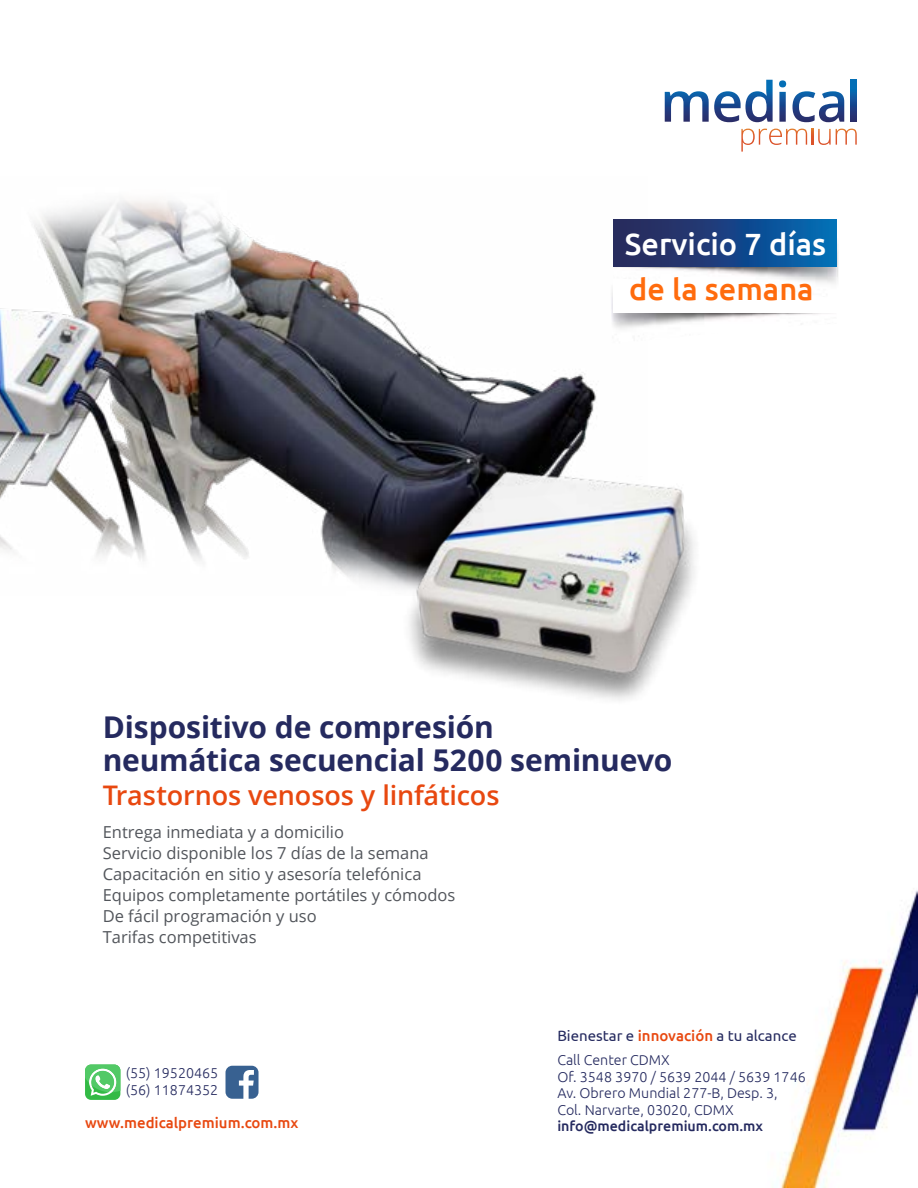
<style>
.page{position:relative;width:918px;height:1188px;background:#fff}
.page>*{position:absolute;margin:0;border:0;box-sizing:border-box;transform-origin:0 0}
.t1{font:500 30.75px "Ubuntu";color:#fff}
.t2{font:500 30.75px "Ubuntu";color:#ff6b0d}
.t3{font:700 30px/33px "Open Sans";letter-spacing:-.005em;color:#252a5f}
.t4{font:600 27px "Open Sans";letter-spacing:-.005em;color:#e84810}
.t5{font:16.5px/21px "Open Sans";color:#52555b}
.t6{font:15px "Ubuntu";color:#252a5f}
.t7{font:500 15px "Ubuntu";color:#e84810}
.t8{font:300 14.25px/16.5px "Ubuntu";color:#252a5f}
.t9{font:500 14.25px "Ubuntu";color:#252a5f}
.s1{font-weight:500;color:#e84810}
</style>
<div class="page">
<img style="left:85px;top:79px;width:833px;height:1109px">
<div style="left:85px;top:1065px;width:35px;height:35px;background:#33ba45;border-radius:6px"></div>
<svg style="left:85px;top:1065px;width:35px;height:31px"></svg>
<svg style="left:226px;top:1066px;width:33px;height:33px"></svg>
<svg style="left:665px;top:80px;width:108px;height:42px"></svg>
<svg style="left:779px;top:80px;width:7px;height:42px"></svg>
<svg style="left:792px;top:91px;width:52px;height:31px"></svg>
<svg style="left:850px;top:80px;width:7px;height:42px"></svg>
<svg style="left:741px;top:129px;width:116px;height:23px"></svg>
<img style="left:0;top:177px;width:648px;height:418px">
<img style="left:335px;top:436px;width:462px;height:292px">
<img style="left:610px;top:284px;width:227px;height:59px">
<div style="left:613px;top:265px;width:224px;height:47px;background:#fff"></div>
<img style="left:613px;top:265px;width:224px;height:19px">
<div style="left:614px;top:220px;width:223px;height:47px;background:linear-gradient(to right,#2e2153,#006ab6)"></div>
<h1 class="t1" style="left:625px;top:225px;width:203px">Servicio 7 días</h1>
<h1 class="t2" style="left:629px;top:269px;width:186px">de la semana</h1>
<h2 class="t3" style="left:103px;top:710px;width:571px">Dispositivo de compresión<br>neumática secuencial 5200 seminuevo</h2>
<h3 class="t4" style="left:103px;top:777px;width:398px">Trastornos venosos y linfáticos</h3>
<p class="t5" style="left:103px;top:821px;width:354px">Entrega inmediata y a domicilio<br>Servicio disponible los 7 días de la semana Capacitación en sitio y asesoría telefónica Equipos completamente portátiles y cómodos De fácil programación y uso<br>Tarifas competitivas</p>
<p class="t6" style="left:557px;top:1026px;width:241px">Bienestar e <span class="s1">innovación</span> a tu alcance</p>
<p class="t8" style="left:557px;top:1051px;width:250px">Call Center CDMX<br>Of. 3548 3970 / 5639 2044 / 5639 1746<br>Av. Obrero Mundial 277-B, Desp. 3,<br>Col. Narvarte, 03020, CDMX</p>
<p class="t8" style="left:126px;top:1065px;width:94px">(55) 19520465 (56) 11874352</p>
<p class="t7" style="left:85px;top:1114px;width:215px">www.medicalpremium.com.mx</p>
<p class="t9" style="left:557px;top:1117px;width:207px">info@medicalpremium.com.mx</p>
</div>
